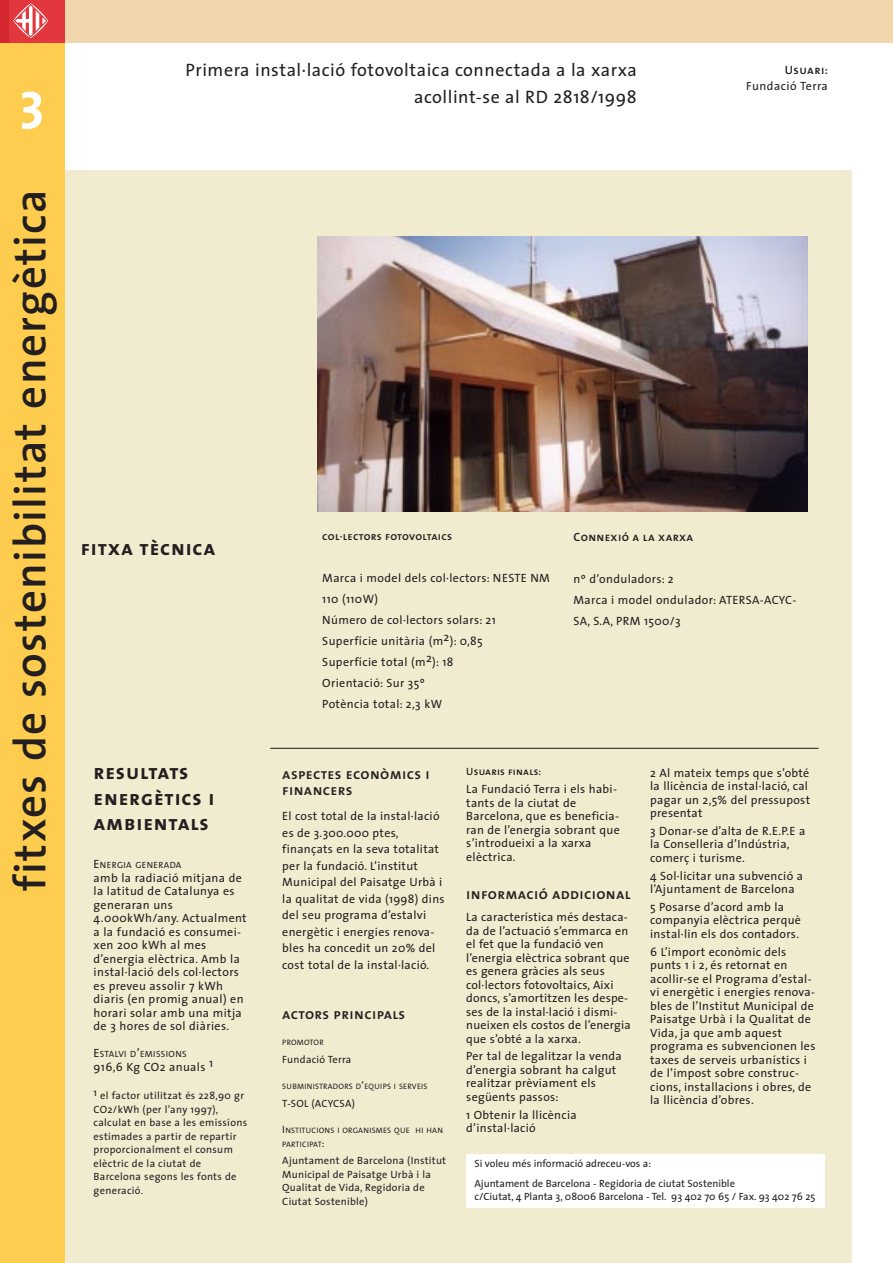
<style>
.page{position:relative;width:893px;height:1263px;background:#fff}
.page>*{position:absolute;margin:0;border:0;box-sizing:border-box;transform-origin:0 0}
.t1{font:54px "The Sans Bold Caps";color:#fff}
.t2{font:600 45px "The Sans";letter-spacing:.03em;color:#231f20}
.t3{font:21px/25.2px "The Sans Bold Caps";letter-spacing:.04em;color:#231f20}
.t4{font:18px/27px "The Sans";letter-spacing:.03em;color:#231f20;text-align:right}
.t5{font:15px/16.5px "The Sans Semi Bold Caps";letter-spacing:.025em;color:#231f20}
.t6{font:12px/13.5px "The Sans";letter-spacing:.025em;color:#231f20}
.t7{font:12px "The Sans Semi Bold Caps";letter-spacing:.03em;color:#231f20}
.t8{font:11.25px "The Sans Semi Bold Caps";letter-spacing:.025em;color:#231f20}
.t9{font:10.5px/13.5px "The Sans";letter-spacing:.025em;color:#231f20}
.t10{font:10.5px/19.4px "The Sans";color:#231f20}
.t11{font:10.5px "The Sans Semi Bold Caps";letter-spacing:.025em;color:#231f20}
.t12{font:9px "The Sans";letter-spacing:.04em;color:#231f20}
.t13{font:7.8px/13.5px "The Sans Caps";letter-spacing:.03em;color:#231f20}
.t14{font:7.8px "The Sans";letter-spacing:.03em;color:#231f20}
.s1{font-size:12px}
.s2{font-size:10.5px}
</style>
<div class="page">
<div style="left:65px;top:170px;width:786px;height:1093px;background:#f1ebd0"></div>
<div style="left:0;top:43px;width:64px;height:1220px;background:#fecc4e"></div>
<div style="left:1px;top:0;width:891px;height:43px;background:#f1d5ab"></div>
<img style="left:318px;top:236px;width:489px;height:275px">
<hr style="left:270px;top:748px;width:548px;height:1px;background:#231f20">
<div style="left:466px;top:1154px;width:358px;height:53px;background:#fff"></div>
<div style="left:0;top:0;width:10px;height:43px;background:#d4272e"></div>
<div style="left:10px;top:0;width:55px;height:42px;background:#e1373d"></div>
<svg style="left:13px;top:3px;width:35px;height:35px"></svg>
<h1 class="t1" style="left:19px;top:78px;width:27px">3</h1>
<h2 class="t2" style="left:13px;top:891px;width:703px;rotate:-90deg">fitxes de sostenibilitat energètica</h2>
<h3 class="t4" style="left:185px;top:58px;width:453px">Primera instal·lació fotovoltaica connectada a la xarxa acollint-se al RD 2818/1998</h3>
<p class="t7" style="left:784px;top:63px;width:45px">Usuari:</p>
<p class="t6" style="left:746px;top:81px;width:83px">Fundació Terra</p>
<h3 class="t3" style="left:81px;top:535px;width:136px">fitxa tècnica</h3>
<h3 class="t3" style="left:94px;top:760px;width:122px">resultats energètics i ambientals</h3>
<p class="t12" style="left:94px;top:862px;width:89px"><span class="s1">E</span>NERGIA GENERADA</p>
<p class="t6" style="left:94px;top:872px;width:155px">amb la radiació mitjana de la latitud de Catalunya es generaran uns<br>4.000kWh/any. Actualment a la fundació es consumei&shy;xen 200 kWh al mes d’energia elèctrica. Amb la instal·lació dels col·lectors es preveu assolir 7 kWh diaris (en promig anual) en horari solar amb una mitja de 3 hores de sol diàries.</p>
<p class="t12" style="left:94px;top:1051px;width:94px"><span class="s1">E</span>STALVI D<span class="s1">’</span>EMISSIONS</p>
<p class="t6" style="left:94px;top:1061px;width:121px">916,6 Kg CO2 anuals 1</p>
<p class="t9" style="left:94px;top:1090px;width:155px">1 el factor utilitzat és 228,90 gr<br>CO2/kWh (per l’any 1997), calculat en base a les emissions estimades a partir de repartir proporcionalment el consum elèctric de la ciutat de<br>Barcelona segons les fonts de generació.</p>
<p class="t8" style="left:322px;top:530px;width:131px">col·lectors fotovoltaics</p>
<p class="t6" style="left:322px;top:569px;width:229px;line-height:21px">Marca i model dels col·lectors: NESTE NM<br>110 (110W)<br>Número de col·lectors solars: 21<br>Superfície unitària (m2): 0,85<br>Superfície total (m2): 18<br>Orientació: Sur 35º<br>Potència total: 2,3 kW</p>
<p class="t7" style="left:573px;top:529px;width:121px">Connexió a la xarxa</p>
<p class="t6" style="left:573px;top:569px;width:224px;line-height:21px">nº d’onduladors: 2<br>Marca i model ondulador: ATERSA-ACYC-<br>SA, S.A, PRM 1500/3</p>
<p class="t5" style="left:282px;top:765px;width:149px">aspectes econòmics i financers</p>
<p class="t6" style="left:282px;top:809px;width:164px;line-height:16.5px">El cost total de la instal·lació es de 3.300.000 ptes, finançats en la seva totalitat per la fundació. L’institut<br>Municipal del Paisatge Urbà i la qualitat de vida (1998) dins del seu programa d’estalvi energètic i energies renova&shy;bles ha concedit un 20% del cost total de la instal·lació.</p>
<p class="t5" style="left:282px;top:1005px;width:125px">actors principals</p>
<p class="t14" style="left:282px;top:1040px;width:43px">PROMOTOR</p>
<p class="t9" style="left:282px;top:1054px;width:71px">Fundació Terra</p>
<p class="t14" style="left:282px;top:1084px;width:147px">SUBMINISTRADORS D<span class="s2">’</span>EQUIPS I SERVEIS</p>
<p class="t9" style="left:282px;top:1098px;width:74px">T-SOL (ACYCSA)</p>
<p class="t13" style="left:282px;top:1124px;width:162px"><span class="s2">I</span>NSTITUCIONS I ORGANISMES QUE HI HAN<br>PARTICIPAT<span class="s2">:</span></p>
<p class="t9" style="left:282px;top:1155px;width:165px">Ajuntament de Barcelona (Institut<br>Municipal de Paisatge Urbà i la<br>Qualitat de Vida, Regidoria de<br>Ciutat Sostenible)</p>
<p class="t11" style="left:466px;top:766px;width:77px">Usuaris finals:</p>
<p class="t6" style="left:466px;top:784px;width:155px">La Fundació Terra i els habi&shy;tants de la ciutat de<br>Barcelona, que es beneficia&shy;ran de l’energia sobrant que s’introdueixi a la xarxa elèctrica.</p>
<p class="t5" style="left:466px;top:886px;width:166px">informació addicional</p>
<p class="t6" style="left:466px;top:912px;width:166px">La característica més destaca&shy;da de l’actuació s’emmarca en el fet que la fundació ven l’energia elèctrica sobrant que es genera gràcies als seus col·lectors fotovoltaics, Aixi doncs, s’amortitzen les despe&shy;ses de la instal·lació i dismi&shy;nueixen els costos de l’energia que s’obté a la xarxa.</p>
<p class="t6" style="left:466px;top:1051px;width:157px">Per tal de legalitzar la venda d’energia sobrant ha calgut realitzar prèviament els següents passos:</p>
<p class="t6" style="left:466px;top:1109px;width:112px">1 Obtenir la llicència d’instal·lació</p>
<p class="t6" style="left:650px;top:767px;width:161px">2 Al mateix temps que s’obté la llicència de instal·lació, cal pagar un 2,5% del pressupost presentat</p>
<p class="t6" style="left:650px;top:825px;width:157px">3 Donar-se d’alta de R.E.P.E a la Conselleria d’Indústria, comerç i turisme.</p>
<p class="t6" style="left:650px;top:870px;width:154px">4 Sol·licitar una subvenció a l’Ajuntament de Barcelona</p>
<p class="t6" style="left:650px;top:901px;width:152px">5 Posarse d’acord amb la companyia elèctrica perquè instal·lin els dos contadors.</p>
<p class="t6" style="left:650px;top:946px;width:167px">6 L’import econòmic dels punts 1 i 2, és retornat en acollir-se el Programa d’estal&shy;vi energètic i energies renova&shy;bles de l’Institut Municipal de<br>Paisatge Urbà i la Qualitat de<br>Vida, ja que amb aquest programa es subvencionen les taxes de serveis urbanístics i de l’impost sobre construc&shy;cions, installacions i obres, de la llicència d’obres.</p>
<p class="t10" style="left:474px;top:1155px;width:262px">Si voleu més informació adreceu-vos a:<br>Ajuntament de Barcelona - Regidoria de ciutat Sostenible</p>
<p class="t10" style="left:474px;top:1188px;width:342px">c/Ciutat, 4 Planta 3, 08006 Barcelona - Tel. 93 402 70 65 / Fax. 93 402 76 25</p>
</div>
